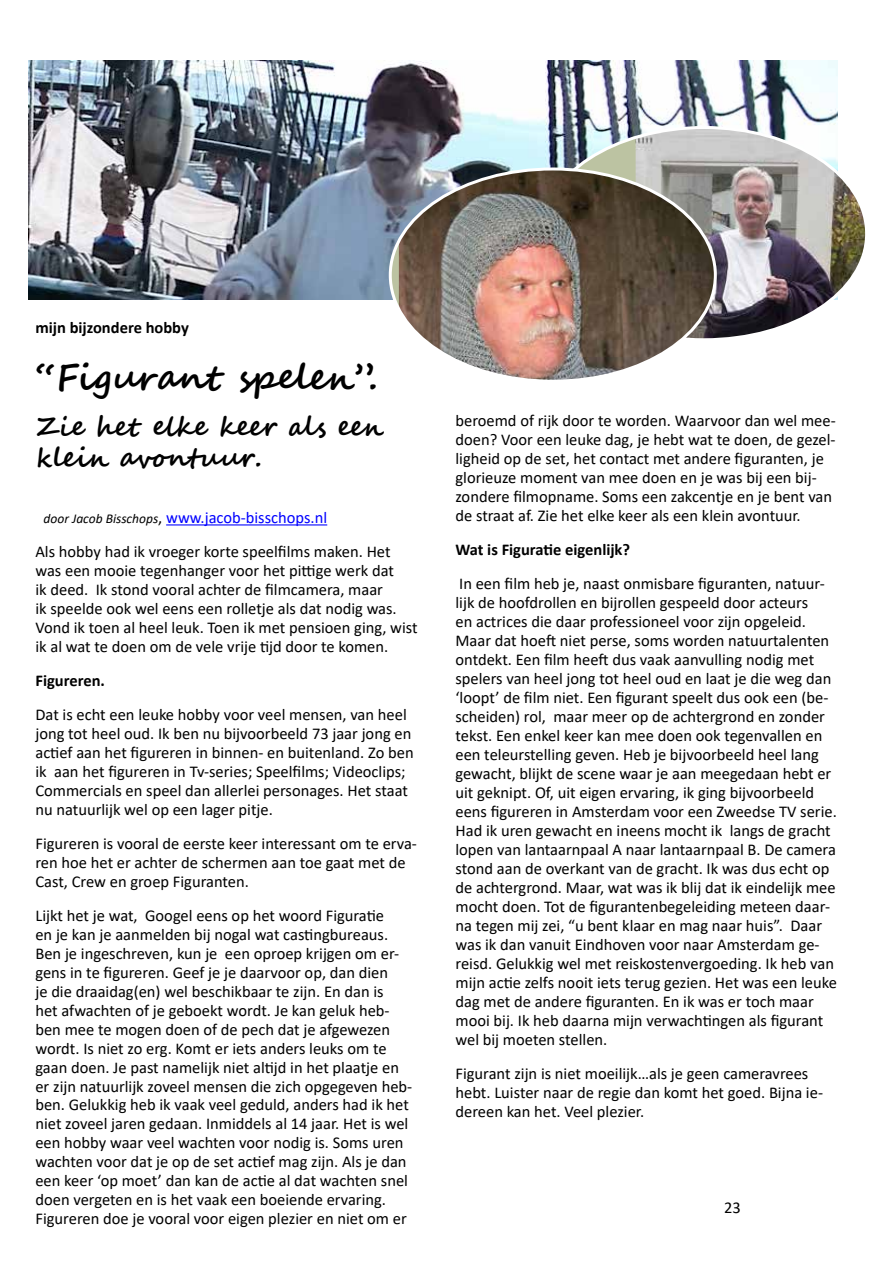
<style>
.page{position:relative;width:893px;height:1263px;background:#fff}
.page>*{position:absolute;margin:0;border:0;box-sizing:border-box;transform-origin:0 0}
.t1{font:700 36px "Segoe Script";letter-spacing:-.005em;color:#000}
.t2{font:700 27px/31px "Segoe Script";letter-spacing:-.005em;color:#000}
.t3{font:16.5px/18.9px "Calibri";color:#000}
.t4{font:700 16.5px "Calibri";color:#000}
.s1{font-style:italic;font-size:13.5px}
.s2{color:#00f}
</style>
<div class="page">
<hr style="left:166px;top:524px;width:161px;height:1px;background:#00f">
<img style="left:28px;top:61px;width:810px;height:239px">
<img style="left:636px;top:128px;width:228px;height:209px">
<img style="left:399px;top:169px;width:316px;height:210px">
<p class="t4" style="left:35px;top:316px;width:155px">mijn bijzondere hobby</p>
<h1 class="t1" style="left:35px;top:348px;width:344px">“Figurant spelen”.</h1>
<h2 class="t2" style="left:35px;top:411px;width:350px">Zie het elke keer als een klein avontuur.</h2>
<p class="t3" style="left:35px;top:500px;width:357px;line-height:33.9px;text-indent:8px"><span class="s1">door Jacob Bisschops</span>, <span class="s2">www.jacob-bisschops.nl<br></span>Als hobby had ik vroeger korte speelfilms maken. Het</p>
<p class="t3" style="left:35px;top:561px;width:384px">was een mooie tegenhanger voor het pittige werk dat<br>ik deed. Ik stond vooral achter de filmcamera, maar<br>ik speelde ook wel eens een rolletje als dat nodig was.<br>Vond ik toen al heel leuk. Toen ik met pensioen ging, wist ik al wat te doen om de vele vrije tijd door te komen.</p>
<p class="t4" style="left:35px;top:669px;width:71px">Figureren.</p>
<p class="t3" style="left:35px;top:704px;width:380px">Dat is echt een leuke hobby voor veel mensen, van heel jong tot heel oud. Ik ben nu bijvoorbeeld 73 jaar jong en actief aan het figureren in binnen- en buitenland. Zo ben ik aan het figureren in Tv-series; Speelfilms; Videoclips; Commercials en speel dan allerlei personages. Het staat nu natuurlijk wel op een lager pitje.</p>
<p class="t3" style="left:35px;top:833px;width:383px">Figureren is vooral de eerste keer interessant om te erva&shy;ren hoe het er achter de schermen aan toe gaat met de<br>Cast, Crew en groep Figuranten.</p>
<p class="t3" style="left:35px;top:905px;width:378px">Lijkt het je wat, Googel eens op het woord Figuratie<br>en je kan je aanmelden bij nogal wat castingbureaus.<br>Ben je ingeschreven, kun je een oproep krijgen om er&shy;gens in te figureren. Geef je je daarvoor op, dan dien<br>je die draaidag(en) wel beschikbaar te zijn. En dan is<br>het afwachten of je geboekt wordt. Je kan geluk heb&shy;ben mee te mogen doen of de pech dat je afgewezen wordt. Is niet zo erg. Komt er iets anders leuks om te gaan doen. Je past namelijk niet altijd in het plaatje en er zijn natuurlijk zoveel mensen die zich opgegeven heb&shy;ben. Gelukkig heb ik vaak veel geduld, anders had ik het niet zoveel jaren gedaan. Inmiddels al 14 jaar. Het is wel een hobby waar veel wachten voor nodig is. Soms uren wachten voor dat je op de set actief mag zijn. Als je dan een keer ‘op moet’ dan kan de actie al dat wachten snel doen vergeten en is het vaak een boeiende ervaring.<br>Figureren doe je vooral voor eigen plezier en niet om er</p>
<p class="t3" style="left:455px;top:411px;width:382px">beroemd of rijk door te worden. Waarvoor dan wel mee&shy;doen? Voor een leuke dag, je hebt wat te doen, de gezel&shy;ligheid op de set, het contact met andere figuranten, je glorieuze moment van mee doen en je was bij een bij&shy;zondere filmopname. Soms een zakcentje en je bent van de straat af. Zie het elke keer als een klein avontuur.</p>
<p class="t4" style="left:455px;top:538px;width:176px">Wat is Figuratie eigenlijk?</p>
<p class="t3" style="left:455px;top:574px;width:383px">In een film heb je, naast onmisbare figuranten, natuur&shy;lijk de hoofdrollen en bijrollen gespeeld door acteurs<br>en actrices die daar professioneel voor zijn opgeleid.<br>Maar dat hoeft niet perse, soms worden natuurtalenten ontdekt. Een film heeft dus vaak aanvulling nodig met spelers van heel jong tot heel oud en laat je die weg dan ‘loopt’ de film niet. Een figurant speelt dus ook een (be&shy;scheiden) rol, maar meer op de achtergrond en zonder tekst. Een enkel keer kan mee doen ook tegenvallen en een teleurstelling geven. Heb je bijvoorbeeld heel lang gewacht, blijkt de scene waar je aan meegedaan hebt er uit geknipt. Of, uit eigen ervaring, ik ging bijvoorbeeld eens figureren in Amsterdam voor een Zweedse TV serie.<br>Had ik uren gewacht en ineens mocht ik langs de gracht lopen van lantaarnpaal A naar lantaarnpaal B. De camera stond aan de overkant van de gracht. Ik was dus echt op de achtergrond. Maar, wat was ik blij dat ik eindelijk mee mocht doen. Tot de figurantenbegeleiding meteen daar&shy;na tegen mij zei, “u bent klaar en mag naar huis”. Daar was ik dan vanuit Eindhoven voor naar Amsterdam ge&shy;reisd. Gelukkig wel met reiskostenvergoeding. Ik heb van mijn actie zelfs nooit iets terug gezien. Het was een leuke dag met de andere figuranten. En ik was er toch maar mooi bij. Ik heb daarna mijn verwachtingen als figurant wel bij moeten stellen.</p>
<p class="t3" style="left:455px;top:1063px;width:369px">Figurant zijn is niet moeilijk…als je geen cameravrees hebt. Luister naar de regie dan komt het goed. Bijna ie&shy;dereen kan het. Veel plezier.</p>
<p class="t3" style="left:724px;top:1197px;width:18px">23</p>
</div>
